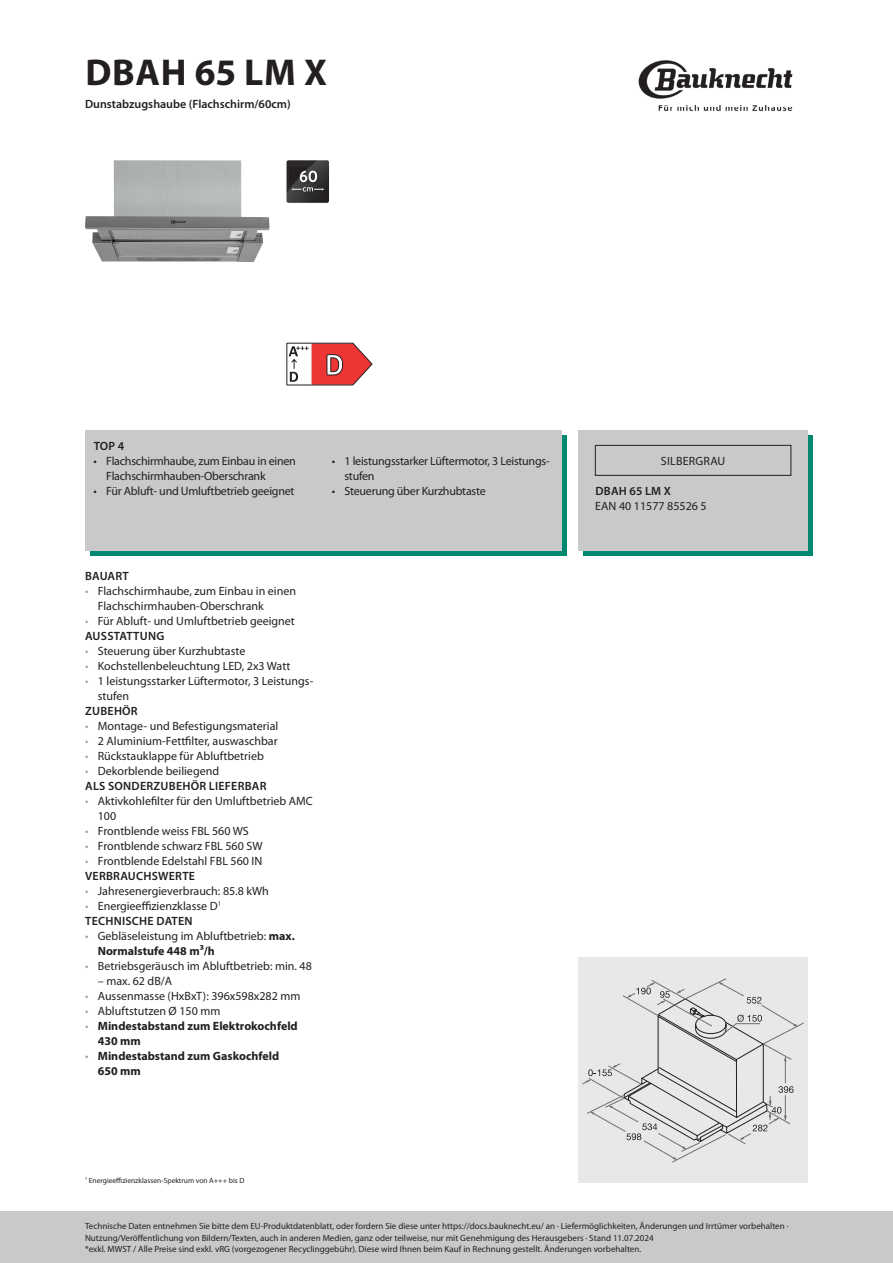
<style>
.page{position:relative;width:893px;height:1263px;background:#fff}
.page>*{position:absolute;margin:0;border:0;box-sizing:border-box;transform-origin:0 0}
.t1{font:700 37.5px "Myriad Pro";letter-spacing:.02em;color:#231f20}
.t2{font:12px/15px "Myriad Pro";color:#231f20}
.t3{font:12px/15px "Myriad Pro";letter-spacing:-.02em;color:#231f20}
.t4{font:600 12px/15px "Myriad Pro";letter-spacing:.02em;color:#231f20}
.t5{font:700 12px/15px "Myriad Pro";color:#231f20}
.t6{font:600 12px "Myriad Pro";color:#231f20}
.t7{font:12px "Myriad Pro";letter-spacing:.02em;color:#231f20}
.t8{font:9px/11.2px "Myriad Pro";color:#231f20}
.t9{font:7.5px "Myriad Pro";color:#231f20}
.s1{color:#9ea0a2}
.s2{font-weight:600}
.s3{font-weight:400;color:#9ea0a2}
.s4{font-weight:400}
.s5{font-weight:700}
</style>
<div class="page">
<img style="left:638px;top:60px;width:155px;height:52px">
<div style="left:0;top:1212px;width:893px;height:51px;background:#c7c9cb"></div>
<img style="left:85px;top:160px;width:184px;height:102px">
<svg style="left:286px;top:160px;width:43px;height:43px;background:#464445"></svg>
<svg style="left:286px;top:343px;width:86px;height:42px"></svg>
<svg style="left:90px;top:436px;width:477px;height:120px;background:#20927f"></svg>
<div style="left:85px;top:430px;width:476px;height:120px;background:#c7c9cb"></div>
<div style="left:584px;top:436px;width:229px;height:120px;background:#008871"></div>
<div style="left:578px;top:430px;width:230px;height:120px;background:#c7c9cb"></div>
<div style="left:595px;top:445px;width:196px;height:30px;border:1px solid #231f20"></div>
<div style="left:578px;top:958px;width:230px;height:225px;background:#e7e8e8"></div>
<svg style="left:583px;top:978px;width:221px;height:184px"></svg>
<h1 class="t1" style="left:85px;top:48px;width:243px">DBAH 65 LM X</h1>
<p class="t6" style="left:85px;top:97px;width:207px">Dunstabzugshaube (Flachschirm/60cm)</p>
<p class="t4" style="left:94px;top:439px;width:32px">TOP 4</p>
<p class="t3" style="left:106px;top:454px;width:191px;text-indent:-13px">• Flachschirmhaube, zum Einbau in einen<br>Flachschirmhauben-Oberschrank</p>
<p class="t3" style="left:94px;top:484px;width:202px">• Für Abluft- und Umluftbetrieb geeignet</p>
<p class="t3" style="left:344px;top:454px;width:207px;text-indent:-13px">• 1 leistungsstarker Lüftermotor, 3 Leistungs&shy;stufen</p>
<p class="t3" style="left:332px;top:484px;width:156px">• Steuerung über Kurzhubtaste</p>
<p class="t4" style="left:85px;top:569px;width:45px">BAUART</p>
<p class="t2" style="left:98px;top:584px;width:200px;text-indent:-13px"><span class="s1">•</span> Flachschirmhaube, zum Einbau in einen<br>Flachschirmhauben-Oberschrank</p>
<p class="t2" style="left:85px;top:614px;width:211px"><span class="s1">•</span> Für Abluft- und Umluftbetrieb geeignet<br><span class="s2">AUSSTATTUNG</span></p>
<p class="t2" style="left:85px;top:644px;width:162px"><span class="s1">•</span> Steuerung über Kurzhubtaste</p>
<p class="t2" style="left:85px;top:659px;width:207px"><span class="s1">•</span> Kochstellenbeleuchtung LED, 2x3 Watt</p>
<p class="t2" style="left:98px;top:674px;width:217px;text-indent:-13px"><span class="s1">•</span> 1 leistungsstarker Lüftermotor, 3 Leistungs&shy;stufen</p>
<p class="t4" style="left:85px;top:704px;width:54px">ZUBEHÖR</p>
<p class="t2" style="left:85px;top:719px;width:195px"><span class="s1">•</span> Montage- und Befestigungsmaterial</p>
<p class="t2" style="left:85px;top:734px;width:194px"><span class="s1">•</span> 2 Aluminium-Fettfilter, auswaschbar</p>
<p class="t2" style="left:85px;top:749px;width:180px"><span class="s1">•</span> Rückstauklappe für Abluftbetrieb</p>
<p class="t4" style="left:85px;top:764px;width:183px"><span class="s3">•</span> <span class="s4">Dekorblende beiliegend<br></span>ALS SONDERZUBEHÖR LIEFERBAR</p>
<p class="t2" style="left:98px;top:794px;width:217px;text-indent:-13px"><span class="s1">•</span> Aktivkohlefilter für den Umluftbetrieb AMC<br>100</p>
<p class="t2" style="left:85px;top:824px;width:165px"><span class="s1">•</span> Frontblende weiss FBL 560 WS</p>
<p class="t2" style="left:85px;top:839px;width:179px"><span class="s1">•</span> Frontblende schwarz FBL 560 SW</p>
<p class="t2" style="left:85px;top:854px;width:179px"><span class="s1">•</span> Frontblende Edelstahl FBL 560 IN<br><span class="s2">VERBRAUCHSWERTE</span></p>
<p class="t2" style="left:85px;top:884px;width:185px"><span class="s1">•</span> Jahresenergieverbrauch: 85.8 kWh</p>
<p class="t2" style="left:85px;top:899px;width:138px"><span class="s1">•</span> Energieeffizienzklasse D<sup>1<br></sup><span class="s2">TECHNISCHE DATEN</span></p>
<p class="t2" style="left:98px;top:929px;width:198px;text-indent:-13px"><span class="s1">•</span> Gebläseleistung im Abluftbetrieb: <span class="s5">max.<br>Normalstufe 448 m³/h</span></p>
<p class="t2" style="left:85px;top:959px;width:228px"><span class="s1">•</span> Betriebsgeräusch im Abluftbetrieb: min. 48</p>
<p class="t2" style="left:98px;top:974px;width:76px">– max. 62 dB/A</p>
<p class="t2" style="left:85px;top:989px;width:217px"><span class="s1">•</span> Aussenmasse (HxBxT): 396x598x282 mm</p>
<p class="t2" style="left:85px;top:1004px;width:137px"><span class="s1">•</span> Abluftstutzen Ø 150 mm</p>
<p class="t5" style="left:98px;top:1018px;width:201px;text-indent:-13px"><span class="s3">•</span> Mindestabstand zum Elektrokochfeld<br>430 mm</p>
<p class="t5" style="left:98px;top:1048px;width:183px;text-indent:-13px"><span class="s3">•</span> Mindestabstand zum Gaskochfeld<br>650 mm</p>
<p class="t7" style="left:661px;top:454px;width:66px">SILBERGRAU</p>
<p class="t4" style="left:595px;top:484px;width:77px">DBAH 65 LM X</p>
<p class="t2" style="left:595px;top:499px;width:113px">EAN 40 11577 85526 5</p>
<p class="t9" style="left:85px;top:1176px;width:161px"><sup>1</sup> Energieeffizienzklassen-Spektrum von A+++ bis D</p>
<p class="t8" style="left:85px;top:1221px;width:705px">Technische Daten entnehmen Sie bitte dem EU-Produktdatenblatt, oder fordern Sie diese unter https://docs.bauknecht.eu/ an · Liefermöglichkeiten, Änderungen und Irrtümer vorbehalten ·<br>Nutzung/Veröffentlichung von Bildern/Texten, auch in anderen Medien, ganz oder teilweise, nur mit Genehmigung des Herausgebers · Stand 11.07.2024<br>*exkl. MWST / Alle Preise sind exkl. vRG (vorgezogener Recyclinggebühr). Diese wird Ihnen beim Kauf in Rechnung gestellt. Änderungen vorbehalten.</p>
</div>
